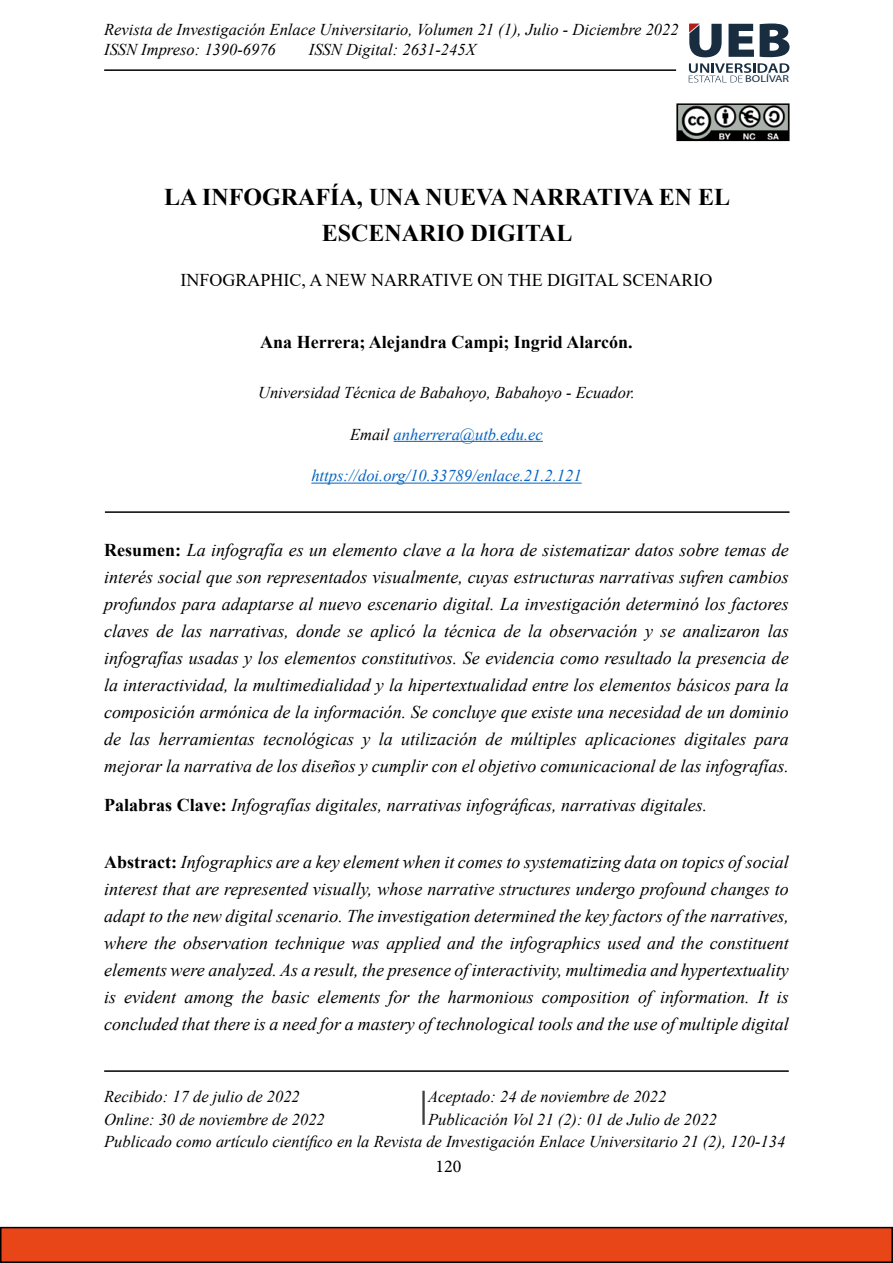
<style>
.page{position:relative;width:893px;height:1263px;background:#fff}
.page>*{position:absolute;margin:0;border:0;box-sizing:border-box;transform-origin:0 0}
.t1{font:700 24px/36px "Times New Roman";color:#000;text-align:center}
.t2{font:italic 18px/27px "Times New Roman";color:#000;text-align:justify}
.t3{font:18px "Times New Roman";color:#000}
.t4{font:700 18px "Times New Roman";color:#000}
.t5{font:18px "Minion Pro";color:#000}
.t6{font:italic 16.5px/19.8px "Times New Roman";color:#000}
.t7{font:italic 16.5px "Times New Roman";color:#0563c1}
.t8{font:10.05px "Myriad Pro";color:#162d40;scale:1.22 1}
.s1{color:#000}
.s2{font-weight:700;font-style:normal}
</style>
<div class="page">
<hr style="left:104px;top:69px;width:572px;height:2px;background:#000">
<div style="left:1px;top:1227px;width:891px;height:35px;background:#e84619"></div>
<div style="left:0;top:1227px;width:893px;height:36px;border:2px solid #000"></div>
<hr style="left:394px;top:441px;width:149px;height:1px;background:#0563c1">
<hr style="left:311px;top:483px;width:271px;height:1px;background:#0563c1">
<svg style="left:729px;top:24px;width:25px;height:33px"></svg>
<svg style="left:760px;top:24px;width:29px;height:33px"></svg>
<svg style="left:689px;top:23px;width:33px;height:34px"></svg>
<svg style="left:689px;top:63px;width:100px;height:19px"></svg>
<hr style="left:104px;top:1070px;width:685px;height:2px;background:#000">
<hr style="left:424px;top:1091px;width:1px;height:34px;background:#000">
<hr style="left:423px;top:1091px;width:1px;height:34px;background:#000">
<img style="left:679px;top:106px;width:107px;height:32px">
<div style="left:676px;top:103px;width:113px;height:38px;border:2px solid #000"></div>
<hr style="left:105px;top:511px;width:684px;height:2px;background:#000">
<p class="t6" style="left:104px;top:19px;width:576px">Revista de Investigación Enlace Universitario, Volumen 21 (1), Julio - Diciembre 2022<br>ISSN Impreso: 1390-6976</p>
<p class="t6" style="left:309px;top:39px;width:168px">ISSN Digital: 2631-245X</p>
<p class="t8" style="left:745px;top:73px;width:37px">BOLÍVAR</p>
<h1 class="t1" style="left:164px;top:179px;width:568px">LA INFOGRAFÍA, UNA NUEVA NARRATIVA EN EL<br>ESCENARIO DIGITAL</h1>
<p class="t3" style="left:180px;top:267px;width:534px">INFOGRAPHIC, A NEW NARRATIVE ON THE DIGITAL SCENARIO</p>
<p class="t4" style="left:260px;top:328px;width:374px">Ana Herrera; Alejandra Campi; Ingrid Alarcón.</p>
<p class="t6" style="left:258px;top:382px;width:378px">Universidad Técnica de Babahoyo, Babahoyo - Ecuador.</p>
<p class="t7" style="left:350px;top:423px;width:194px"><span class="s1">Email</span> anherrera@utb.edu.ec</p>
<p class="t7" style="left:311px;top:464px;width:272px">https://doi.org/10.33789/enlace.21.2.121</p>
<p class="t2" style="left:104px;top:536px;width:686px"><span class="s2">Resumen:</span> La infografía es un elemento clave a la hora de sistematizar datos sobre temas de interés social que son representados visualmente, cuyas estructuras narrativas sufren cambios profundos para adaptarse al nuevo escenario digital. La investigación determinó los factores claves de las narrativas, donde se aplicó la técnica de la observación y se analizaron las infografías usadas y los elementos constitutivos. Se evidencia como resultado la presencia de la interactividad, la multimedialidad y la hipertextualidad entre los elementos básicos para la composición armónica de la información. Se concluye que existe una necesidad de un dominio de las herramientas tecnológicas y la utilización de múltiples aplicaciones digitales para mejorar la narrativa de los diseños y cumplir con el objetivo comunicacional de las infografías.</p>
<p class="t2" style="left:104px;top:791px;width:605px"><span class="s2">Palabras Clave:</span> Infografías digitales, narrativas infográficas, narrativas digitales.</p>
<p class="t2" style="left:104px;top:848px;width:686px"><span class="s2">Abstract:</span> Infographics are a key element when it comes to systematizing data on topics of social interest that are represented visually, whose narrative structures undergo profound changes to adapt to the new digital scenario. The investigation determined the key factors of the narratives, where the observation technique was applied and the infographics used and the constituent elements were analyzed. As a result, the presence of interactivity, multimedia and hypertextuality is evident among the basic elements for the harmonious composition of information. It is concluded that there is a need for a mastery of technological tools and the use of multiple digital</p>
<p class="t6" style="left:104px;top:1086px;width:197px">Recibido: 17 de julio de 2022</p>
<p class="t6" style="left:428px;top:1086px;width:240px">Aceptado: 24 de noviembre de 2022</p>
<p class="t6" style="left:104px;top:1109px;width:222px">Online: 30 de noviembre de 2022</p>
<p class="t6" style="left:104px;top:1107px;width:683px;line-height:22.5px;text-indent:324px">Publicación Vol 21 (2): 01 de Julio de 2022<br>Publicado como artículo científico en la Revista de Investigación Enlace Universitario 21 (2), 120-134</p>
<p class="t5" style="left:436px;top:1154px;width:27px">120</p>
</div>
